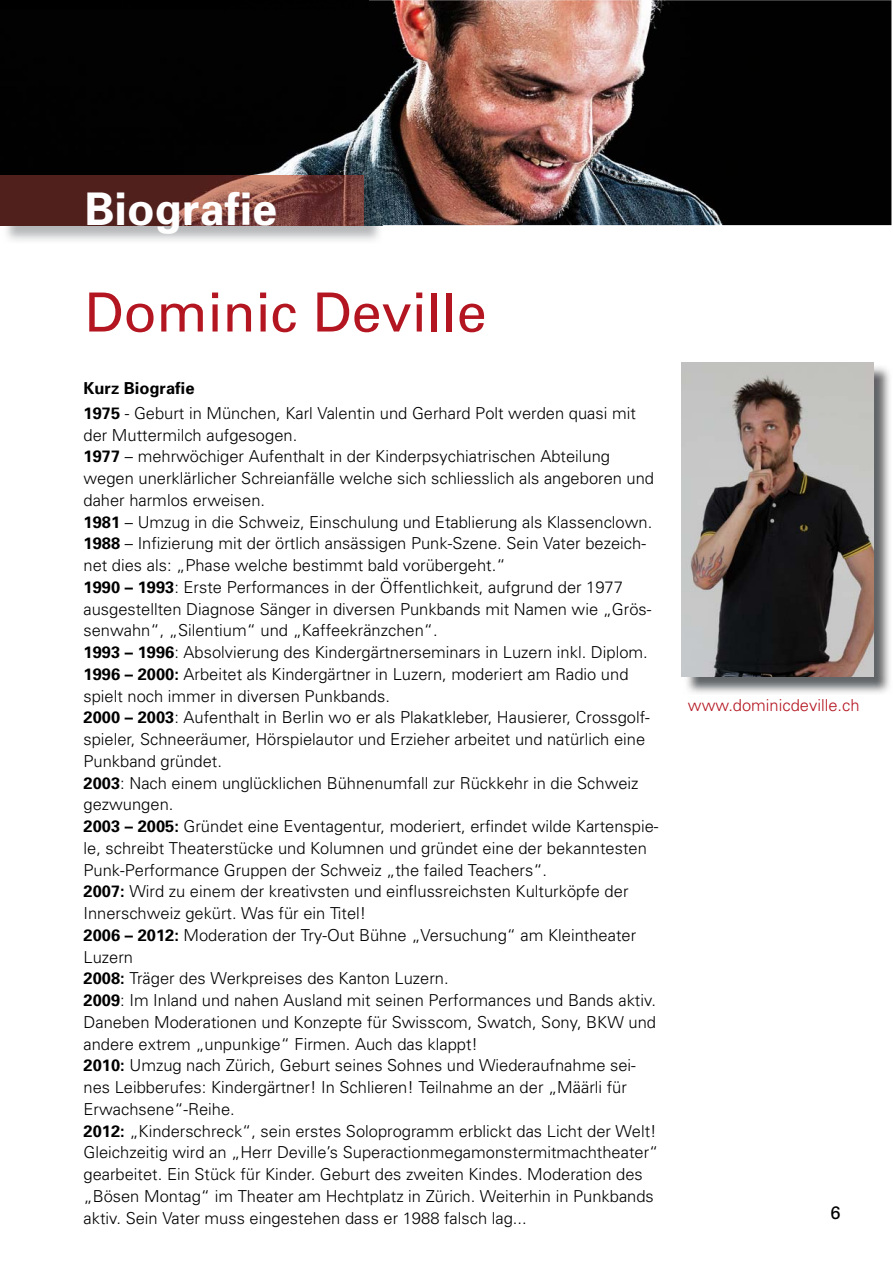
<style>
.page{position:relative;width:893px;height:1263px;background:#fff}
.page>*{position:absolute;margin:0;border:0;box-sizing:border-box;transform-origin:0 0}
.t1{font:54px "Univers";color:#b41621}
.t2{font:700 45px "Univers";color:#fff}
.t3{font:18px "Univers";color:#000}
.t4{font:300 16.5px/21.8px "Univers";color:#000}
.t5{font:300 16.5px "Univers";color:#b41621}
.t6{font:700 16.5px "Univers";color:#000}
.s1{font-weight:700}
</style>
<div class="page">
<img style="left:0;top:0;width:891px;height:225px">
<img style="left:6px;top:225px;width:376px;height:16px">
<img style="left:0;top:176px;width:382px;height:49px">
<hr style="left:0;top:225px;width:363px;height:1px;background:#d79078">
<img style="left:683px;top:364px;width:207px;height:329px">
<img style="left:682px;top:363px;width:191px;height:313px">
<div style="left:0;top:0;width:368px;height:10px;background:#000"></div>
<h2 class="t2" style="left:85px;top:193px;width:194px">Biografie</h2>
<h1 class="t1" style="left:84px;top:293px;width:404px">Dominic Deville</h1>
<p class="t6" style="left:83px;top:382px;width:112px">Kurz Biografie</p>
<p class="t4" style="left:83px;top:404px;width:576px"><span class="s1">1975</span> - Geburt in München, Karl Valentin und Gerhard Polt werden quasi mit der Muttermilch aufgesogen.<br><span class="s1">1977</span> – mehrwöchiger Aufenthalt in der Kinderpsychiatrischen Abteilung wegen unerklärlicher Schreianfälle welche sich schliesslich als angeboren und daher harmlos erweisen.<br><span class="s1">1981</span> – Umzug in die Schweiz, Einschulung und Etablierung als Klassenclown.<br><span class="s1">1988</span> – Infizierung mit der örtlich ansässigen Punk-Szene. Sein Vater bezeich&shy;net dies als: „Phase welche bestimmt bald vorübergeht.“<br><span class="s1">1990 – 1993</span>: Erste Performances in der Öffentlichkeit, aufgrund der 1977 ausgestellten Diagnose Sänger in diversen Punkbands mit Namen wie „Grös&shy;senwahn“, „Silentium“ und „Kaffeekränzchen“.<br><span class="s1">1993 – 1996</span>: Absolvierung des Kindergärtnerseminars in Luzern inkl. Diplom.<br><span class="s1">1996 – 2000:</span> Arbeitet als Kindergärtner in Luzern, moderiert am Radio und spielt noch immer in diversen Punkbands.<br><span class="s1">2000 – 2003</span>: Aufenthalt in Berlin wo er als Plakatkleber, Hausierer, Crossgolf&shy;spieler, Schneeräumer, Hörspielautor und Erzieher arbeitet und natürlich eine Punkband gründet.<br><span class="s1">2003</span>: Nach einem unglücklichen Bühnenumfall zur Rückkehr in die Schweiz gezwungen.<br><span class="s1">2003 – 2005:</span> Gründet eine Eventagentur, moderiert, erfindet wilde Kartenspie&shy;le, schreibt Theaterstücke und Kolumnen und gründet eine der bekanntesten Punk-Performance Gruppen der Schweiz „the failed Teachers“.<br><span class="s1">2007:</span> Wird zu einem der kreativsten und einflussreichsten Kulturköpfe der Innerschweiz gekürt. Was für ein Titel!<br><span class="s1">2006 – 2012:</span> Moderation der Try-Out Bühne „Versuchung“ am Kleintheater Luzern<br><span class="s1">2008:</span> Träger des Werkpreises des Kanton Luzern.<br><span class="s1">2009</span>: Im Inland und nahen Ausland mit seinen Performances und Bands aktiv.<br>Daneben Moderationen und Konzepte für Swisscom, Swatch, Sony, BKW und andere extrem „unpunkige“ Firmen. Auch das klappt!<br><span class="s1">2010:</span> Umzug nach Zürich, Geburt seines Sohnes und Wiederaufnahme sei&shy;nes Leibberufes: Kindergärtner! In Schlieren! Teilnahme an der „Määrli für Erwachsene“-Reihe.<br><span class="s1">2012:</span> „Kinderschreck“, sein erstes Soloprogramm erblickt das Licht der Welt!<br>Gleichzeitig wird an „Herr Deville’s Superactionmegamonstermitmachtheater“ gearbeitet. Ein Stück für Kinder. Geburt des zweiten Kindes. Moderation des „Bösen Montag“ im Theater am Hechtplatz in Zürich. Weiterhin in Punkbands aktiv. Sein Vater muss eingestehen dass er 1988 falsch lag...</p>
<p class="t5" style="left:688px;top:699px;width:173px">www.dominicdeville.ch</p>
<p class="t3" style="left:830px;top:1206px;width:12px">6</p>
</div>
